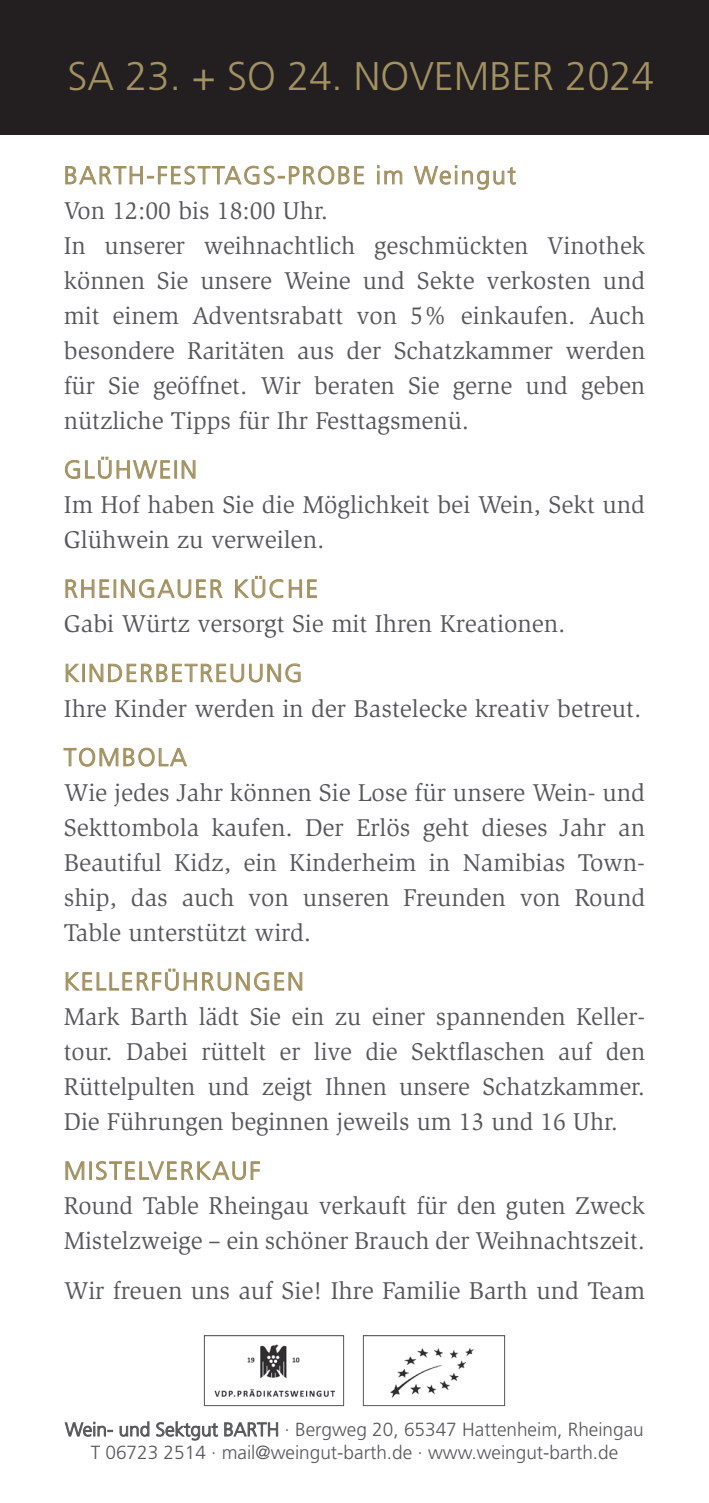
<style>
.page{position:relative;width:709px;height:1503px;background:#fff}
.page>*{position:absolute;margin:0;border:0;box-sizing:border-box;transform-origin:0 0}
.t1{font:300 40px "Frutiger LT Std";color:#a29161}
.t2{font:25px/35px "Slimbach";color:#57585a}
.t3{font:300 25px "Frutiger LT Std";letter-spacing:.07em;color:#a29161}
.t4{font:300 19px/22.8px "Frutiger LT Std";color:#57585a;text-align:center}
</style>
<div class="page">
<svg style="left:65px;top:166px;width:299px;height:19px"></svg>
<svg style="left:377px;top:165px;width:25px;height:19px"></svg>
<svg style="left:414px;top:165px;width:102px;height:25px"></svg>
<svg style="left:65px;top:456px;width:130px;height:23px"></svg>
<svg style="left:65px;top:579px;width:29px;height:19px"></svg>
<svg style="left:100px;top:579px;width:123px;height:19px"></svg>
<svg style="left:235px;top:576px;width:48px;height:22px"></svg>
<svg style="left:289px;top:579px;width:28px;height:19px"></svg>
<svg style="left:66px;top:663px;width:14px;height:19px"></svg>
<div style="left:82px;top:664px;width:3px;height:18px;border:1px solid #a29161"></div>
<svg style="left:90px;top:663px;width:211px;height:19px"></svg>
<svg style="left:64px;top:747px;width:123px;height:19px"></svg>
<svg style="left:66px;top:968px;width:236px;height:23px"></svg>
<svg style="left:65px;top:1161px;width:19px;height:18px"></svg>
<div style="left:89px;top:1161px;width:3px;height:18px;border:1px solid #a29161"></div>
<svg style="left:96px;top:1161px;width:164px;height:19px"></svg>
<svg style="left:65px;top:1422px;width:48px;height:14px"></svg>
<svg style="left:120px;top:1421px;width:29px;height:15px"></svg>
<svg style="left:157px;top:1421px;width:61px;height:19px"></svg>
<svg style="left:225px;top:1422px;width:53px;height:14px"></svg>
<img style="left:214px;top:1344px;width:122px;height:53px">
<div style="left:204px;top:1335px;width:140px;height:70px;border:1px solid #57585a"></div>
<img style="left:390px;top:1348px;width:84px;height:50px">
<div style="left:363px;top:1335px;width:142px;height:70px;border:1px solid #57585a"></div>
<div style="left:0;top:0;width:709px;height:135px;background:#231f20"></div>
<h1 class="t1" style="left:67px;top:54px;width:588px">SA 23. + SO 24. NOVEMBER 2024</h1>
<p class="t3" style="left:64px;top:161px;width:453px">BARTH-FESTTAGS-PROBE im Weingut</p>
<p class="t2" style="left:64px;top:193px;width:583px">Von 12:00 bis 18:00 Uhr.<br>In unserer weihnachtlich geschmückten Vinothek können Sie unsere Weine und Sekte verkosten und mit einem Adventsrabatt von 5% einkaufen. Auch besondere Raritäten aus der Schatzkammer werden für Sie geöffnet. Wir beraten Sie gerne und geben nützliche Tipps für Ihr Festtagsmenü.</p>
<p class="t3" style="left:64px;top:455px;width:135px">GLÜHWEIN</p>
<p class="t2" style="left:64px;top:487px;width:583px">Im Hof haben Sie die Möglichkeit bei Wein, Sekt und<br>Glühwein zu verweilen.</p>
<p class="t3" style="left:64px;top:574px;width:256px">RHEINGAUER KÜCHE</p>
<p class="t2" style="left:64px;top:607px;width:503px">Gabi Würtz versorgt Sie mit Ihren Kreationen.</p>
<p class="t3" style="left:64px;top:659px;width:240px">KINDERBETREUUNG</p>
<p class="t2" style="left:64px;top:691px;width:579px">Ihre Kinder werden in der Bastelecke kreativ betreut.</p>
<p class="t3" style="left:64px;top:743px;width:124px">TOMBOLA</p>
<p class="t2" style="left:64px;top:775px;width:583px;text-align:justify">Wie jedes Jahr können Sie Lose für unsere Wein- und Sekttombola kaufen. Der Erlös geht dieses Jahr an Beautiful Kidz, ein Kinderheim in Namibias Town&shy;ship, das auch von unseren Freunden von Round Table unterstützt wird.</p>
<p class="t3" style="left:64px;top:967px;width:241px">KELLERFÜHRUNGEN</p>
<p class="t2" style="left:64px;top:999px;width:583px;text-align:justify">Mark Barth lädt Sie ein zu einer spannenden Keller&shy;tour. Dabei rüttelt er live die Sektflaschen auf den Rüttelpulten und zeigt Ihnen unsere Schatzkammer.<br>Die Führungen beginnen jeweils um 13 und 16 Uhr.</p>
<p class="t3" style="left:64px;top:1156px;width:198px">MISTELVERKAUF</p>
<p class="t2" style="left:64px;top:1188px;width:583px">Round Table Rheingau verkauft für den guten Zweck<br>Mistelzweige – ein schöner Brauch der Weihnachtszeit.</p>
<p class="t2" style="left:64px;top:1272px;width:583px">Wir freuen uns auf Sie! Ihre Familie Barth und Team</p>
<p class="t4" style="left:65px;top:1418px;width:580px">Wein- und Sektgut BARTH · Bergweg 20, 65347 Hattenheim, Rheingau<br>T 06723 2514 · mail@weingut-barth.de · www.weingut-barth.de</p>
</div>
